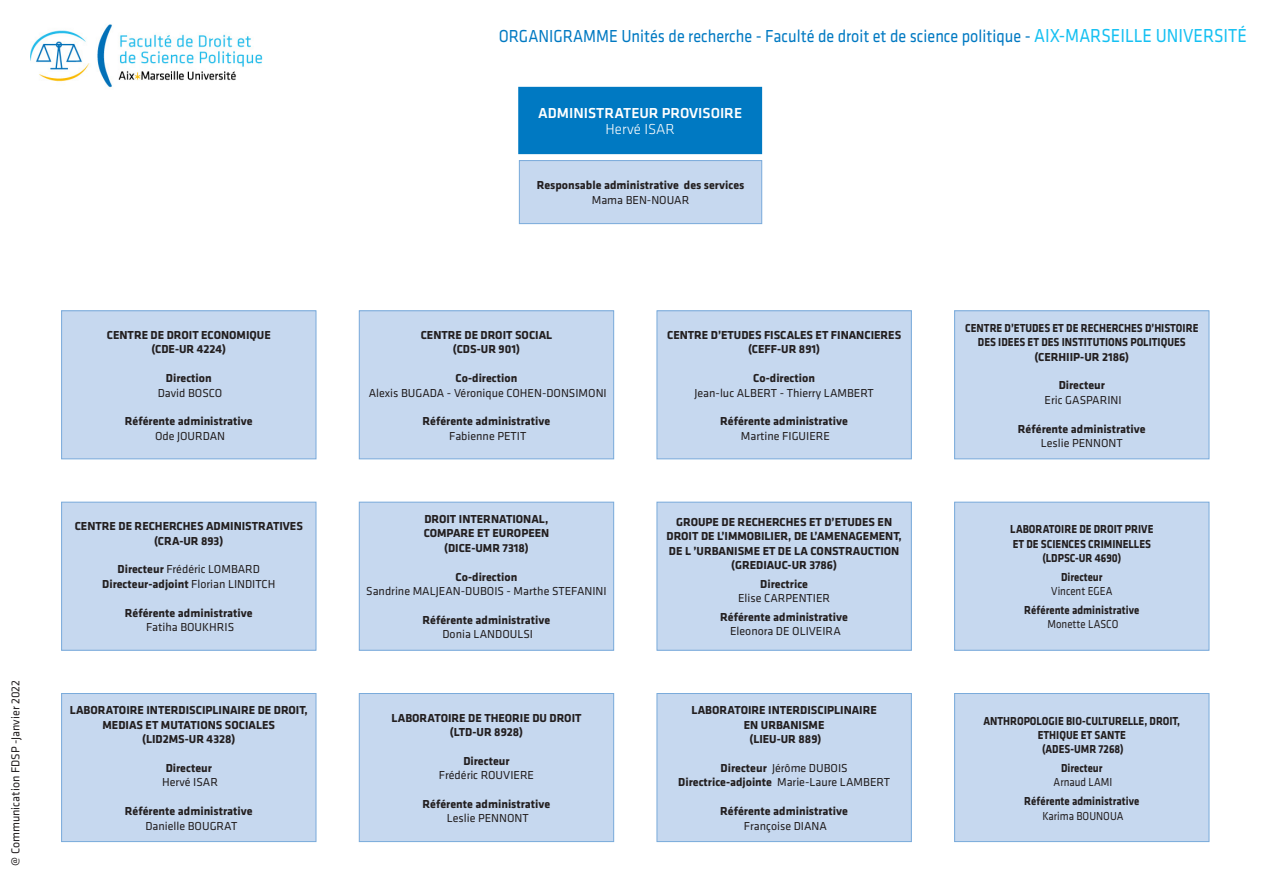
<style>
.page{position:relative;width:1263px;height:893px;background:#fff}
.page>*{position:absolute;margin:0;border:0;box-sizing:border-box;transform-origin:0 0}
.t1{font:18px "Klavika";color:#0079c2;scale:.9 1}
.t2{font:500 15px "Klavika";color:#fff}
.t3{font:300 15px "Klavika";color:#fff}
.t4{font:700 12px/14.4px "Klavika";color:#231f20;text-align:center}
.t5{font:12px "Klavika";color:#231f20}
.t6{font:700 12px "Klavika";color:#231f20;scale:.9 1}
.t7{font:12px "Klavika";color:#231f20;scale:.9 1}
.s1{font-weight:700}
.s2{font-weight:400}
.s3{font-size:19.5px;color:#15c0f2}
</style>
<div class="page">
<img style="left:30px;top:24px;width:233px;height:64px">
<div style="left:519px;top:88px;width:242px;height:65px;background:#0079c2"></div>
<div style="left:518px;top:87px;width:244px;height:67px;border:2px solid #0079c2"></div>
<div style="left:519px;top:161px;width:243px;height:63px;background:#c6d8ef"></div>
<div style="left:519px;top:160px;width:243px;height:64px;border:1px solid #7aabdb"></div>
<div style="left:62px;top:311px;width:254px;height:148px;background:#c6d8ef"></div>
<div style="left:61px;top:310px;width:255px;height:149px;border:1px solid #7aabdb"></div>
<div style="left:62px;top:502px;width:254px;height:148px;background:#c6d8ef"></div>
<div style="left:61px;top:502px;width:255px;height:149px;border:1px solid #7aabdb"></div>
<div style="left:62px;top:693px;width:254px;height:149px;background:#c6d8ef"></div>
<div style="left:61px;top:693px;width:255px;height:149px;border:1px solid #7aabdb"></div>
<div style="left:359px;top:311px;width:255px;height:148px;background:#c6d8ef"></div>
<div style="left:359px;top:310px;width:255px;height:149px;border:1px solid #7aabdb"></div>
<div style="left:359px;top:502px;width:255px;height:148px;background:#c6d8ef"></div>
<div style="left:359px;top:502px;width:255px;height:149px;border:1px solid #7aabdb"></div>
<div style="left:359px;top:693px;width:255px;height:149px;background:#c6d8ef"></div>
<div style="left:359px;top:693px;width:255px;height:149px;border:1px solid #7aabdb"></div>
<div style="left:657px;top:311px;width:254px;height:148px;background:#c6d8ef"></div>
<div style="left:657px;top:310px;width:255px;height:149px;border:1px solid #7aabdb"></div>
<div style="left:657px;top:502px;width:254px;height:148px;background:#c6d8ef"></div>
<div style="left:657px;top:502px;width:255px;height:149px;border:1px solid #7aabdb"></div>
<div style="left:657px;top:693px;width:254px;height:149px;background:#c6d8ef"></div>
<div style="left:657px;top:693px;width:255px;height:149px;border:1px solid #7aabdb"></div>
<div style="left:955px;top:311px;width:254px;height:148px;background:#c6d8ef"></div>
<div style="left:954px;top:310px;width:255px;height:149px;border:1px solid #7aabdb"></div>
<div style="left:955px;top:502px;width:254px;height:148px;background:#c6d8ef"></div>
<div style="left:954px;top:502px;width:255px;height:149px;border:1px solid #7aabdb"></div>
<div style="left:955px;top:693px;width:254px;height:149px;background:#c6d8ef"></div>
<div style="left:954px;top:693px;width:255px;height:149px;border:1px solid #7aabdb"></div>
<p class="t5" style="left:9px;top:866px;width:187px;rotate:-90deg">@ Communication FDSP -Janvier 2022</p>
<p class="t4" style="left:107px;top:328px;width:165px">CENTRE DE DROIT ECONOMIQUE</p>
<p class="t4" style="left:151px;top:342px;width:76px">(CDE-UR 4224)</p>
<p class="t4" style="left:166px;top:371px;width:47px">Direction</p>
<p class="t5" style="left:158px;top:386px;width:66px">David BOSCO</p>
<p class="t4" style="left:125px;top:414px;width:129px">Référente administrative</p>
<p class="t5" style="left:155px;top:429px;width:72px">Ode JOURDAN</p>
<p class="t4" style="left:75px;top:519px;width:230px">CENTRE DE RECHERCHES ADMINISTRATIVES (CRA-UR 893)</p>
<p class="t5" style="left:118px;top:563px;width:144px"><span class="s1">Directeur</span> Frédéric LOMBARD</p>
<p class="t4" style="left:102px;top:577px;width:175px">Directeur-adjoint <span class="s2">Florian LINDITCH</span></p>
<p class="t4" style="left:125px;top:606px;width:129px">Référente administrative</p>
<p class="t5" style="left:146px;top:621px;width:90px">Fatiha BOUKHRIS</p>
<p class="t4" style="left:70px;top:703px;width:240px">LABORATOIRE INTERDISCIPLINAIRE DE DROIT,<br>MEDIAS ET MUTATIONS SOCIALES</p>
<p class="t4" style="left:142px;top:732px;width:95px">(LID2MS-UR 4328)</p>
<p class="t4" style="left:166px;top:761px;width:48px">Directeur</p>
<p class="t5" style="left:162px;top:776px;width:57px">Hervé ISAR</p>
<p class="t4" style="left:125px;top:804px;width:129px">Référente administrative</p>
<p class="t5" style="left:145px;top:819px;width:93px">Danielle BOUGRAT</p>
<p class="t1" style="left:499px;top:26px;width:833px">ORGANIGRAMME Unités de recherche - Faculté de droit et de science politique - <span class="s3">AIX-MARSEILLE UNIVERSITÉ</span></p>
<p class="t2" style="left:538px;top:105px;width:205px">ADMINISTRATEUR PROVISOIRE</p>
<p class="t3" style="left:606px;top:121px;width:71px">Hervé ISAR</p>
<p class="t4" style="left:537px;top:178px;width:209px">Responsable administrative des services</p>
<p class="t5" style="left:592px;top:193px;width:99px">Mama BEN-NOUAR</p>
<p class="t4" style="left:421px;top:328px;width:133px">CENTRE DE DROIT SOCIAL</p>
<p class="t4" style="left:453px;top:342px;width:68px">(CDS-UR 901)</p>
<p class="t4" style="left:456px;top:371px;width:63px">Co-direction</p>
<p class="t5" style="left:369px;top:386px;width:240px">Alexis BUGADA - Véronique COHEN-DONSIMONI</p>
<p class="t4" style="left:423px;top:414px;width:129px">Référente administrative</p>
<p class="t5" style="left:449px;top:429px;width:79px">Fabienne PETIT</p>
<p class="t4" style="left:424px;top:512px;width:126px">DROIT INTERNATIONAL,</p>
<p class="t4" style="left:424px;top:526px;width:127px">COMPARE ET EUROPEEN</p>
<p class="t4" style="left:444px;top:541px;width:86px">(DICE-UMR 7318)</p>
<p class="t4" style="left:456px;top:570px;width:63px">Co-direction</p>
<p class="t5" style="left:366px;top:585px;width:242px">Sandrine MALJEAN-DUBOIS - Marthe STEFANINI</p>
<p class="t4" style="left:423px;top:613px;width:129px">Référente administrative</p>
<p class="t5" style="left:442px;top:628px;width:92px">Donia LANDOULSI</p>
<p class="t4" style="left:391px;top:711px;width:192px">LABORATOIRE DE THEORIE DU DROIT</p>
<p class="t4" style="left:450px;top:725px;width:75px">(LTD-UR 8928)</p>
<p class="t4" style="left:463px;top:754px;width:48px">Directeur</p>
<p class="t5" style="left:439px;top:769px;width:97px">Frédéric ROUVIERE</p>
<p class="t4" style="left:423px;top:797px;width:129px">Référente administrative</p>
<p class="t5" style="left:447px;top:812px;width:83px">Leslie PENNONT</p>
<p class="t4" style="left:667px;top:328px;width:236px">CENTRE D’ETUDES FISCALES ET FINANCIERES (CEFF-UR 891)</p>
<p class="t4" style="left:753px;top:371px;width:63px">Co-direction</p>
<p class="t5" style="left:694px;top:386px;width:181px">Jean-luc ALBERT - Thierry LAMBERT</p>
<p class="t4" style="left:720px;top:414px;width:129px">Référente administrative</p>
<p class="t5" style="left:741px;top:429px;width:91px">Martine FIGUIERE</p>
<p class="t4" style="left:666px;top:515px;width:237px">GROUPE DE RECHERCHES ET D’ETUDES EN DROIT DE L’IMMOBILIER, DE L’AMENAGEMENT, DE L ’URBANISME ET DE LA CONSTRAUCTION (GREDIAUC-UR 3786)</p>
<p class="t4" style="left:760px;top:577px;width:49px">Directrice</p>
<p class="t5" style="left:738px;top:592px;width:93px">Elise CARPENTIER</p>
<p class="t4" style="left:720px;top:610px;width:129px">Référente administrative</p>
<p class="t5" style="left:730px;top:625px;width:112px">Eleonora DE OLIVEIRA</p>
<p class="t4" style="left:691px;top:703px;width:187px">LABORATOIRE INTERDISCIPLINAIRE</p>
<p class="t4" style="left:744px;top:718px;width:82px">EN URBANISME</p>
<p class="t4" style="left:749px;top:732px;width:73px">(LIEU-UR 889)</p>
<p class="t5" style="left:721px;top:761px;width:129px"><span class="s1">Directeur</span> Jérôme DUBOIS</p>
<p class="t4" style="left:678px;top:775px;width:213px">Directrice-adjointe <span class="s2">Marie-Laure LAMBERT</span></p>
<p class="t4" style="left:720px;top:804px;width:129px">Référente administrative</p>
<p class="t5" style="left:744px;top:819px;width:84px">Françoise DIANA</p>
<p class="t6" style="left:965px;top:321px;width:261px">CENTRE D’ETUDES ET DE RECHERCHES D’HISTOIRE</p>
<p class="t6" style="left:978px;top:336px;width:232px">DES IDEES ET DES INSTITUTIONS POLITIQUES</p>
<p class="t4" style="left:1034px;top:350px;width:96px">(CERHIIP-UR 2186)</p>
<p class="t4" style="left:1059px;top:378px;width:48px">Directeur</p>
<p class="t5" style="left:1044px;top:393px;width:79px">Eric GASPARINI</p>
<p class="t4" style="left:1018px;top:422px;width:129px">Référente administrative</p>
<p class="t5" style="left:1041px;top:436px;width:83px">Leslie PENNONT</p>
<p class="t6" style="left:1010px;top:523px;width:161px">LABORATOIRE DE DROIT PRIVE</p>
<p class="t6" style="left:1013px;top:537px;width:155px">ET DE SCIENCES CRIMINELLES</p>
<p class="t6" style="left:1042px;top:551px;width:89px">(LDPSC-UR 4690)</p>
<p class="t6" style="left:1061px;top:570px;width:48px">Directeur</p>
<p class="t7" style="left:1051px;top:585px;width:69px">Vincent EGEA</p>
<p class="t6" style="left:1024px;top:603px;width:129px">Référente administrative</p>
<p class="t7" style="left:1047px;top:618px;width:80px">Monette LASCO</p>
<p class="t6" style="left:983px;top:714px;width:220px">ANTHROPOLOGIE BIO-CULTURELLE, DROIT,</p>
<p class="t6" style="left:1038px;top:728px;width:100px">ETHIQUE ET SANTE</p>
<p class="t6" style="left:1042px;top:743px;width:92px">(ADES-UMR 7268)</p>
<p class="t6" style="left:1061px;top:761px;width:48px">Directeur</p>
<p class="t7" style="left:1054px;top:776px;width:67px">Arnaud LAMI</p>
<p class="t6" style="left:1024px;top:795px;width:129px">Référente administrative</p>
<p class="t7" style="left:1042px;top:809px;width:91px">Karima BOUNOUA</p>
</div>
